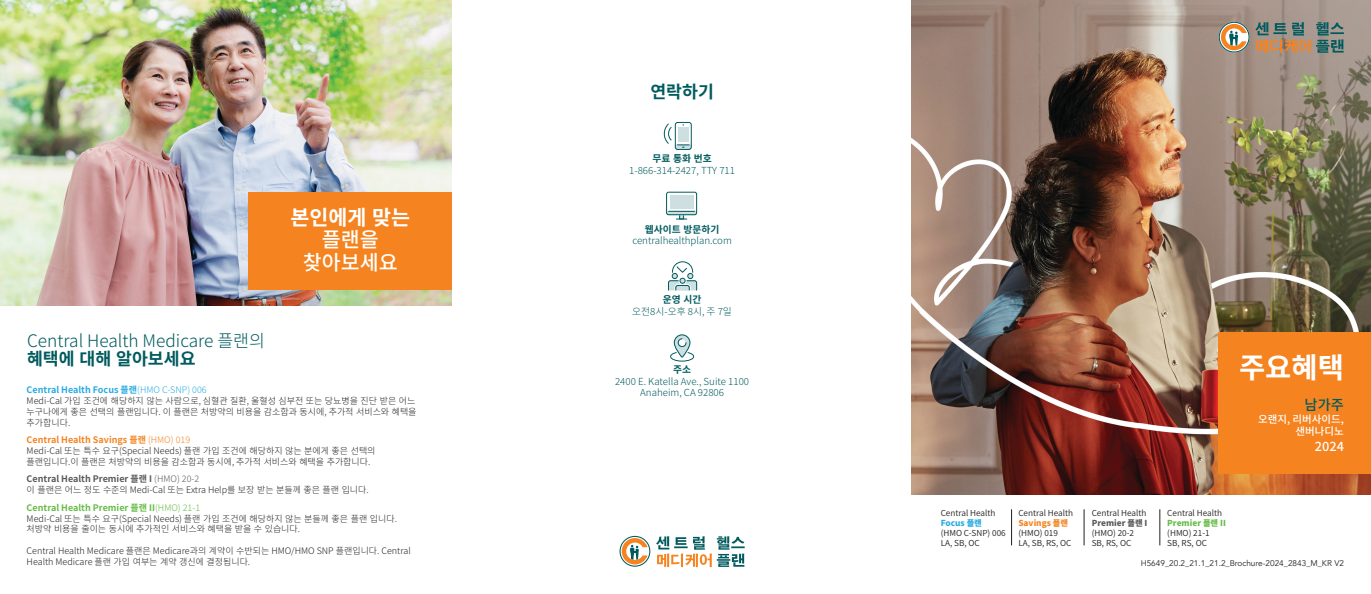
<style>
.page{position:relative;width:1371px;height:594px;background:#fff}
.page>*{position:absolute;margin:0;border:0;box-sizing:border-box;transform-origin:0 0}
.t1{font:700 28.5px "Source Han Sans KR";color:#fff}
.t2{font:500 20.62px/22.5px "Source Han Sans KR";color:#fff;text-align:center}
.t3{font:300 17.25px/18.8px "Source Han Sans KR";color:#005b5e}
.t4{font:700 17.25px "Source Han Sans KR";color:#005b5e}
.t5{font:500 14.25px "Source Han Sans KR";color:#005b5e}
.t6{font:500 12.75px "Source Han Sans KR";color:#fff}
.t7{font:500 10.5px "Source Han Sans KR";color:#fff}
.t8{font:300 9.75px "Source Han Sans KR";color:#005b5e}
.t9{font:700 9.75px "Source Han Sans KR";color:#005b5e}
.t10{font:300 9px/10.8px "Source Han Sans KR";color:#231f20}
.t11{font:700 9px "Source Han Sans KR";color:#28aae2}
.t12{font:700 9px "Source Han Sans KR";color:#65bc46}
.t13{font:700 9px "Source Han Sans KR";color:#58595b}
.t14{font:700 9px "Source Han Sans KR";color:#f5831f}
.t15{font:8.25px/9.9px "Source Han Sans KR";color:#231f20}
.t16{font:8.25px "Avenir";color:#231f20}
.t17{font:800 8.25px "Source Han Sans KR";color:#65bc46}
.t18{font:800 8.25px "Source Han Sans KR";color:#58595b}
.t19{font:800 8.25px "Source Han Sans KR";color:#f5831f}
.t20{font:800 8.25px "Source Han Sans KR";color:#28aae2}
.s1{font-weight:700}
.s2{font-weight:300}
</style>
<div class="page">
<img style="left:911px;top:0;width:459px;height:494px">
<img style="left:0;top:0;width:452px;height:305px">
<div style="left:1218px;top:332px;width:152px;height:142px;background:#f5831f"></div>
<svg style="left:663px;top:122px;width:29px;height:28px"></svg>
<div style="left:678px;top:128px;width:10px;height:14px;background:#cddfe0"></div>
<svg style="left:670px;top:334px;width:24px;height:28px"></svg>
<svg style="left:668px;top:261px;width:29px;height:30px"></svg>
<svg style="left:666px;top:191px;width:31px;height:29px"></svg>
<div style="left:669px;top:195px;width:24px;height:14px;background:#cddfe0"></div>
<hr style="left:1011px;top:509px;width:1px;height:36px;background:#231f20">
<hr style="left:1083px;top:509px;width:1px;height:36px;background:#231f20">
<div style="left:248px;top:192px;width:204px;height:97px;background:#f5831f"></div>
<svg style="left:619px;top:536px;width:31px;height:31px"></svg>
<svg style="left:656px;top:536px;width:88px;height:31px"></svg>
<svg style="left:1218px;top:22px;width:31px;height:31px"></svg>
<svg style="left:1255px;top:22px;width:88px;height:31px;background:#888573"></svg>
<hr style="left:1159px;top:509px;width:1px;height:36px;background:#231f20">
<p class="t3" style="left:27px;top:331px;width:239px">Central Health Medicare 플랜의 <span class="s1">혜택에 대해 알아보세요</span></p>
<p class="t2" style="left:290px;top:206px;width:121px"><span class="s1">본인에게 맞는 </span>플랜을 찾아보세요</p>
<p class="t11" style="left:27px;top:385px;width:181px">Central Health Focus 플랜<span class="s2">(HMO C-SNP) 006</span></p>
<p class="t10" style="left:27px;top:396px;width:391px">Medi-Cal 가입 조건에 해당하지 않는 사람으로, 심혈관 질환, 울혈성 심부전 또는 당뇨병을 진단 받은 어느 누구나에게 좋은 선택의 플랜입니다. 이 플랜은 처방약의 비용을 감소함과 동시에, 추가적 서비스와 혜택을 추가합니다.</p>
<p class="t14" style="left:27px;top:435px;width:165px">Central Health Savings 플랜 <span class="s2">(HMO) 019</span></p>
<p class="t10" style="left:27px;top:446px;width:350px">Medi-Cal 또는 특수 요구(Special Needs) 플랜 가입 조건에 해당하지 않는 분에게 좋은 선택의 플랜입니다.이 플랜은 처방약의 비용을 감소함과 동시에, 추가적 서비스와 혜택을 추가합니다.</p>
<p class="t13" style="left:27px;top:474px;width:174px">Central Health Premier 플랜 I <span class="s2">(HMO) 20-2</span></p>
<p class="t10" style="left:27px;top:485px;width:343px">이 플랜은 어느 정도 수준의 Medi-Cal 또는 Extra Help를 보장 받는 분들께 좋은 플랜 입니다.</p>
<p class="t12" style="left:27px;top:502px;width:175px">Central Health Premier 플랜 II<span class="s2">(HMO) 21-1</span></p>
<p class="t10" style="left:27px;top:513px;width:372px">Medi-Cal 또는 특수 요구(Special Needs) 플랜 가입 조건에 해당하지 않는 분들께 좋은 플랜 입니다. 처방약 비용을 줄이는 동시에 추가적인 서비스와 혜택을 받을 수 있습니다.</p>
<p class="t10" style="left:27px;top:545px;width:385px">Central Health Medicare 플랜은 Medicare과의 계약이 수반되는 HMO/HMO SNP 플랜입니다. Central<br>Health Medicare 플랜 가입 여부는 계약 갱신에 결정됩니다.</p>
<p class="t4" style="left:650px;top:82px;width:65px">연락하기</p>
<p class="t9" style="left:652px;top:153px;width:61px">무료 통화 번호</p>
<p class="t8" style="left:629px;top:165px;width:107px">1-866-314-2427, TTY 711</p>
<p class="t9" style="left:645px;top:224px;width:76px">웹사이트 방문하기</p>
<p class="t8" style="left:632px;top:235px;width:101px">centralhealthplan.com</p>
<p class="t9" style="left:662px;top:294px;width:40px">운영 시간</p>
<p class="t8" style="left:632px;top:306px;width:101px">오전8시-오후 8시, 주 7일</p>
<p class="t9" style="left:673px;top:364px;width:19px">주소</p>
<p class="t8" style="left:615px;top:376px;width:135px">2400 E. Katella Ave., Suite 1100</p>
<p class="t8" style="left:640px;top:387px;width:85px">Anaheim, CA 92806</p>
<p class="t1" style="left:1238px;top:352px;width:106px">주요혜택</p>
<p class="t5" style="left:1304px;top:397px;width:41px">남가주</p>
<p class="t7" style="left:1257px;top:413px;width:87px">오랜지, 리버사이드,</p>
<p class="t7" style="left:1295px;top:425px;width:50px">샌버나디노</p>
<p class="t6" style="left:1314px;top:439px;width:31px">2024</p>
<p class="t15" style="left:940px;top:508px;width:56px">Central Health</p>
<p class="t20" style="left:940px;top:518px;width:43px">Focus 플랜</p>
<p class="t15" style="left:940px;top:528px;width:67px">(HMO C-SNP) 006</p>
<p class="t15" style="left:940px;top:538px;width:41px">LA, SB, OC</p>
<p class="t15" style="left:1018px;top:508px;width:56px">Central Health</p>
<p class="t19" style="left:1018px;top:518px;width:51px">Savings 플랜</p>
<p class="t15" style="left:1018px;top:528px;width:41px">(HMO) 019</p>
<p class="t15" style="left:1018px;top:538px;width:55px">LA, SB, RS, OC</p>
<p class="t15" style="left:1091px;top:508px;width:56px">Central Health</p>
<p class="t18" style="left:1091px;top:518px;width:57px">Premier 플랜 I</p>
<p class="t15" style="left:1091px;top:528px;width:44px">(HMO) 20-2</p>
<p class="t15" style="left:1091px;top:538px;width:41px">SB, RS, OC</p>
<p class="t15" style="left:1167px;top:508px;width:56px">Central Health</p>
<p class="t17" style="left:1167px;top:518px;width:60px">Premier 플랜 II</p>
<p class="t15" style="left:1167px;top:528px;width:44px">(HMO) 21-1<br>SB, RS, OC</p>
<p class="t16" style="left:1140px;top:559px;width:205px">H5649_20.2_21.1_21.2_Brochure-2024_2843_M_KR V2</p>
</div>
